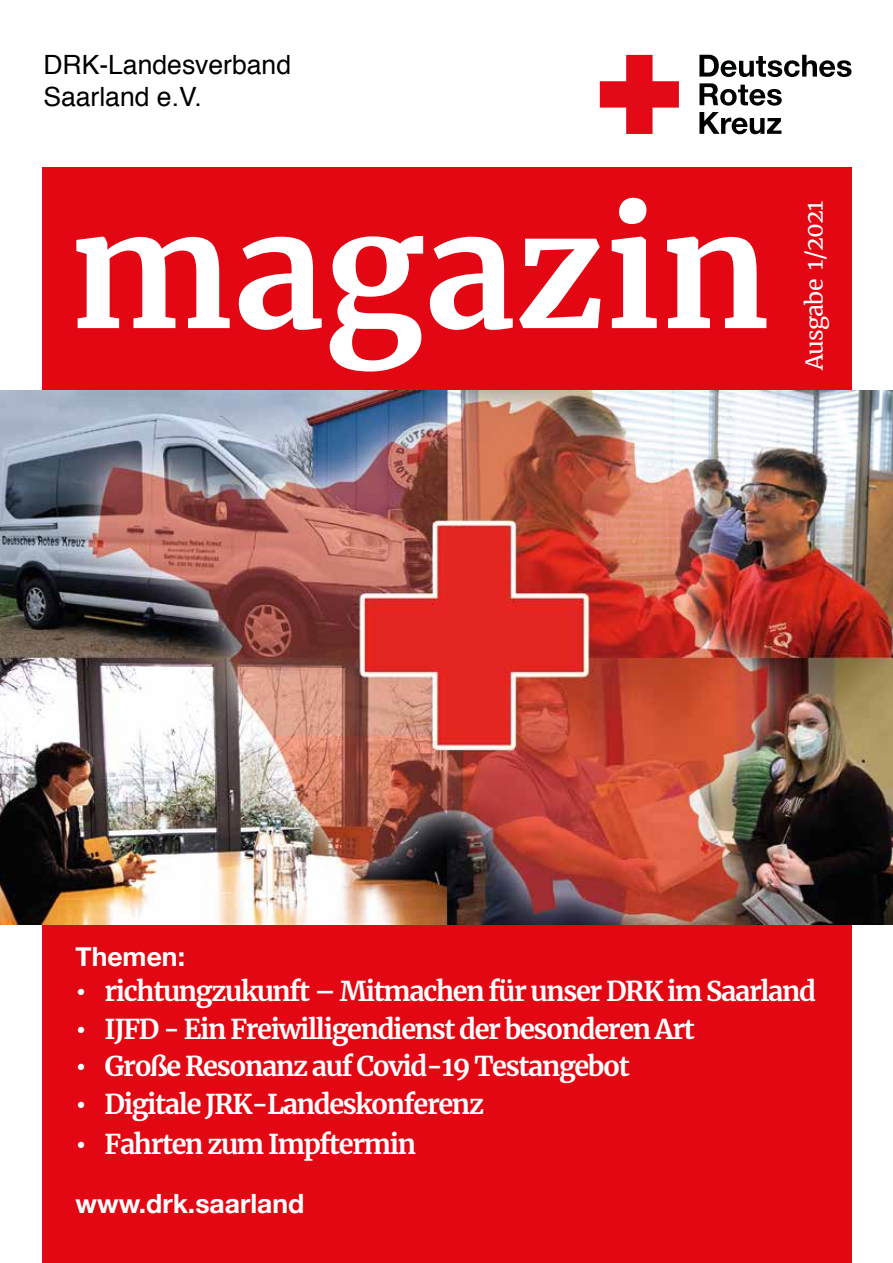
<style>
.page{position:relative;width:893px;height:1263px;background:#fff}
.page>*{position:absolute;margin:0;border:0;box-sizing:border-box;transform-origin:0 0}
.t1{font:700 160.8px "Merriweather";color:#fff}
.t2{font:700 27px "Merriweather";letter-spacing:-.05em;color:#fff}
.t3{font:26.55px/31.8px "Helvetica";color:#000}
.t4{font:700 26.55px "Helvetica Neue";color:#fff}
.t5{font:23.1px "Merriweather";letter-spacing:-.03em;color:#fff}
</style>
<div class="page">
<div style="left:43px;top:168px;width:808px;height:1095px;background:#e30613"></div>
<svg style="left:600px;top:55px;width:79px;height:79px"></svg>
<svg style="left:699px;top:55px;width:152px;height:22px"></svg>
<svg style="left:699px;top:83px;width:83px;height:23px"></svg>
<svg style="left:699px;top:112px;width:82px;height:22px"></svg>
<img style="left:0;top:390px;width:893px;height:535px">
<p class="t3" style="left:43px;top:49px;width:249px">DRK-Landesverband<br>Saarland e.V.</p>
<h1 class="t1" style="left:70px;top:158px;width:702px">magazin</h1>
<p class="t5" style="left:798px;top:370px;width:171px;rotate:-90deg">Ausgabe 1/2021</p>
<p class="t4" style="left:75px;top:935px;width:111px">Themen:</p>
<p class="t2" style="left:75px;top:973px;width:742px">• richtungzukunft – Mitmachen für unser DRK im Saarland</p>
<p class="t2" style="left:75px;top:1010px;width:621px">• IJFD - Ein Freiwilligendienst der besonderen Art</p>
<p class="t2" style="left:75px;top:1048px;width:556px">• Große Resonanz auf Covid-19 Testangebot</p>
<p class="t2" style="left:75px;top:1085px;width:410px">• Digitale JRK-Landeskonferenz</p>
<p class="t2" style="left:75px;top:1126px;width:342px">• Fahrten zum Impftermin</p>
<p class="t4" style="left:75px;top:1183px;width:230px">www.drk.saarland</p>
</div>
